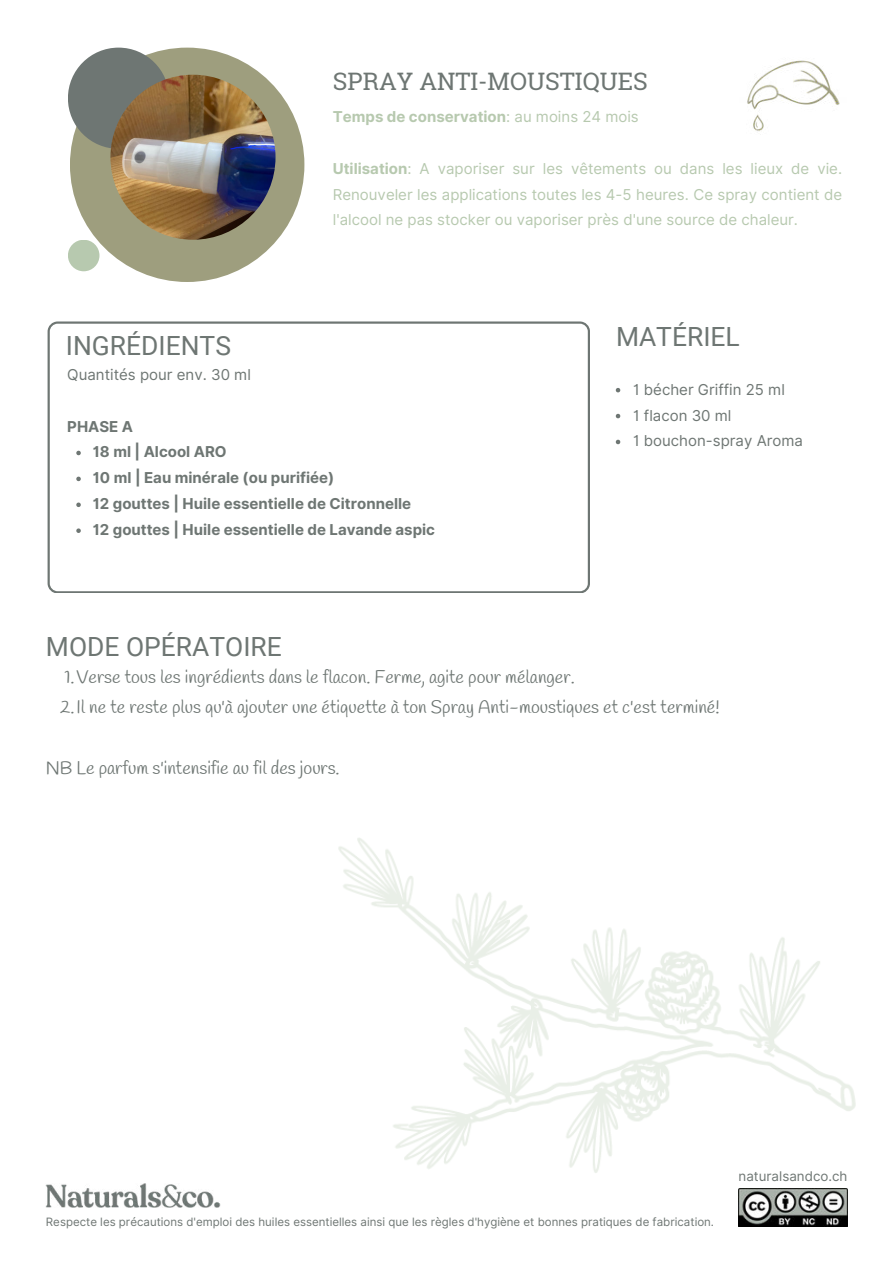
<style>
.page{position:relative;width:894px;height:1264px;background:#fff}
.page>*{position:absolute;margin:0;border:0;box-sizing:border-box;transform-origin:0 0}
.t1{font:26.4px "Roboto";color:#6e7673}
.t2{font:24px "Roboto Slab";color:#6e7673}
.t3{font:18px/30.5px "Handlee";color:#6e7673}
.t4{font:15px/26px "Inter";color:#b7c9af;text-align:justify}
.t5{font:700 15px/26px "Inter";color:#6e7673}
.t6{font:15px/26px "Inter";color:#6e7673}
.t7{font:700 15px "Inter";color:#b7c9af}
.t8{font:13.35px "Inter";color:#6e7673}
.t9{font:11.55px "Inter";color:#6e7673}
.s1{font-weight:400}
.s2{font-weight:700}
</style>
<div class="page">
<svg style="left:48px;top:321px;width:541px;height:272px"></svg>
<div style="left:70px;top:48px;width:234px;height:234px;background:#9e9e7e;border-radius:50%"></div>
<div style="left:68px;top:48px;width:101px;height:101px;background:#6e7673;border-radius:50%"></div>
<img style="left:110px;top:75px;width:165px;height:165px;border-radius:50%">
<img style="left:338px;top:838px;width:518px;height:335px">
<img style="left:46px;top:1183px;width:174px;height:24px">
<div style="left:68px;top:240px;width:31px;height:31px;background:#b7c9af;border-radius:50%"></div>
<img style="left:738px;top:1188px;width:109px;height:38px">
<img style="left:747px;top:60px;width:93px;height:72px">
<svg style="left:76px;top:451px;width:5px;height:4px"></svg>
<svg style="left:76px;top:476px;width:5px;height:5px"></svg>
<svg style="left:76px;top:502px;width:5px;height:5px"></svg>
<svg style="left:76px;top:528px;width:5px;height:5px"></svg>
<svg style="left:615px;top:388px;width:5px;height:4px"></svg>
<svg style="left:615px;top:414px;width:5px;height:4px"></svg>
<svg style="left:615px;top:440px;width:5px;height:4px"></svg>
<h2 class="t2" style="left:333px;top:65px;width:316px">SPRAY ANTI-MOUSTIQUES</h2>
<p class="t7" style="left:333px;top:105px;width:307px">Temps de conservation<span class="s1">: au moins 24 mois</span></p>
<p class="t4" style="left:333px;top:155px;width:511px"><span class="s2">Utilisation</span>: A vaporiser sur les vêtements ou dans les lieux de vie.<br>Renouveler les applications toutes les 4-5 heures. Ce spray contient de l'alcool ne pas stocker ou vaporiser près d'une source de chaleur.</p>
<h1 class="t1" style="left:66px;top:327px;width:166px">INGRÉDIENTS</h1>
<h1 class="t1" style="left:615px;top:318px;width:125px">MATÉRIEL</h1>
<p class="t6" style="left:67px;top:361px;width:185px">Quantités pour env. 30 ml</p>
<p class="t5" style="left:67px;top:413px;width:67px">PHASE A</p>
<p class="t5" style="left:93px;top:439px;width:344px">18 ml | Alcool ARO<br>10 ml | Eau minérale (ou purifiée)<br>12 gouttes | Huile essentielle de Citronnelle<br>12 gouttes | Huile essentielle de Lavande aspic</p>
<h1 class="t1" style="left:46px;top:628px;width:237px">MODE OPÉRATOIRE</h1>
<p class="t6" style="left:633px;top:376px;width:171px">1 bécher Griffin 25 ml<br>1 flacon 30 ml<br>1 bouchon-spray Aroma</p>
<p class="t3" style="left:60px;top:662px;width:660px">1.Verse tous les ingrédients dans le flacon. Ferme, agite pour mélanger.<br>2.Il ne te reste plus qu'à ajouter une étiquette à ton Spray Anti-moustiques et c'est terminé!</p>
<p class="t3" style="left:46px;top:753px;width:295px">NB Le parfum s'intensifie au fil des jours.</p>
<p class="t9" style="left:46px;top:1213px;width:669px">Respecte les précautions d'emploi des huiles essentielles ainsi que les règles d'hygiène et bonnes pratiques de fabrication.</p>
<p class="t8" style="left:738px;top:1166px;width:110px">naturalsandco.ch</p>
</div>
